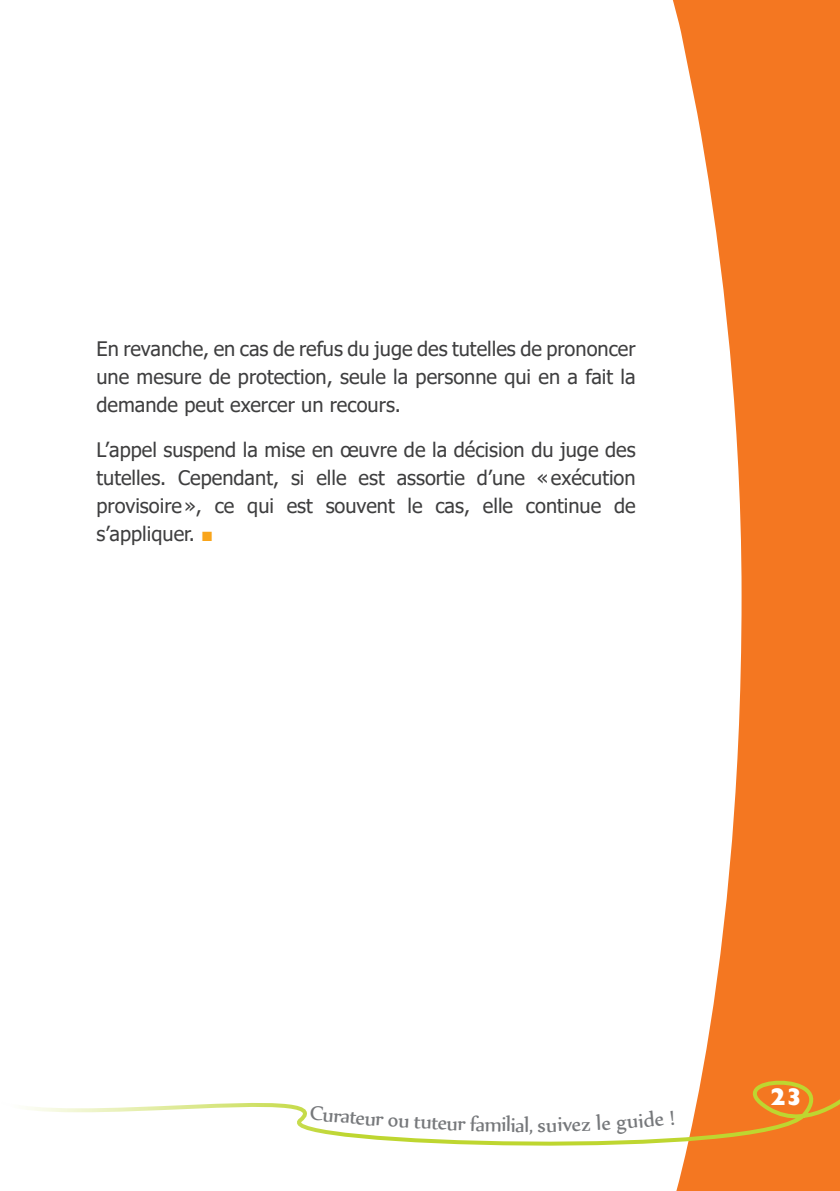
<style>
.page{position:relative;width:840px;height:1191px;background:#fff}
.page>*{position:absolute;margin:0;border:0;box-sizing:border-box;transform-origin:0 0}
.t1{font:24px "Nyala";color:#76787b}
.t2{font:800 24px "Gill Sans";color:#fff}
.texte{font:20px/28px "Tahoma";color:#3e3e3f;text-align:justify}
.s1{font-family:"Arial";font-weight:700;color:#f9a51b}
</style>
<div class="page">
<svg style="left:672px;top:0;width:167px;height:1191px;fill:#f47721"></svg>
<svg style="left:26px;top:1078px;width:813px;height:69px"></svg>
<svg style="left:310px;top:1105px;width:32px;height:17px"></svg>
<svg style="left:375px;top:1116px;width:33px;height:11px"></svg>
<svg style="left:546px;top:1114px;width:64px;height:17px"></svg>
<svg style="left:616px;top:1110px;width:58px;height:24px"></svg>
<p class="texte" style="left:96px;top:335px;width:540px">En revanche, en cas de refus du juge des tutelles de prononcer une mesure de protection, seule la personne qui en a fait la demande peut exercer un recours.</p>
<p class="texte" style="left:96px;top:436px;width:540px">L’appel suspend la mise en œuvre de la décision du juge des tutelles. Cependant, si elle est assortie d’une «exécution provisoire», ce qui est souvent le cas, elle continue de s’appliquer. <span class="s1">■</span></p>
<p class="t1" style="left:342px;top:1101px;width:37px;rotate:5deg">ateu</p>
<p class="t1" style="left:414px;top:1106px;width:35px;rotate:3deg">tute</p>
<p class="t1" style="left:446px;top:1108px;width:40px;rotate:2deg">ur fa</p>
<p class="t1" style="left:484px;top:1109px;width:33px;rotate:1deg">mili</p>
<p class="t1" style="left:515px;top:1110px;width:32px">al, s</p>
<p class="t2" style="left:769px;top:1083px;width:34px">23</p>
</div>
